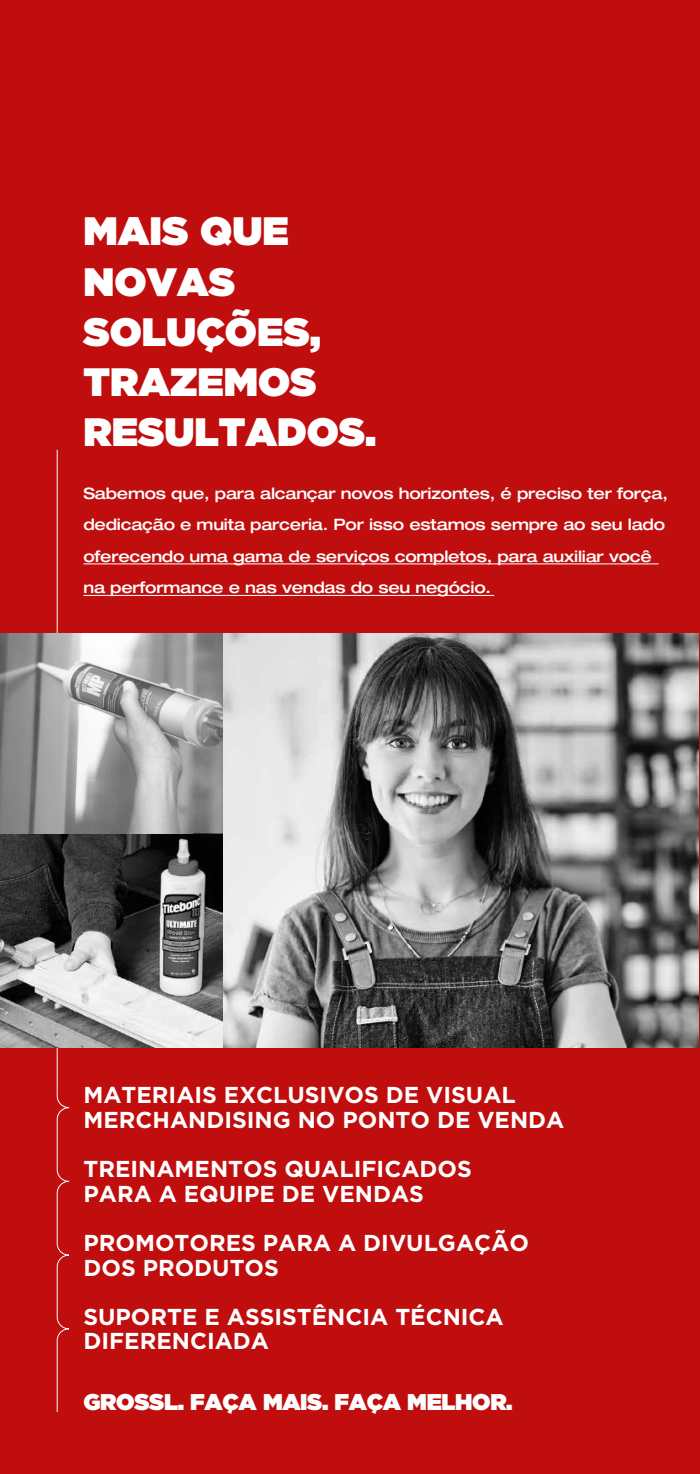
<style>
.page{position:relative;width:700px;height:1474px;background:#fff}
.page>*{position:absolute;margin:0;border:0;box-sizing:border-box;transform-origin:0 0}
.t1{font:900 39.55px/50.2px "Gotham";color:#fff}
.t2{font:700 22.93px/24.5px "Gotham";color:#fff}
.t3{font:900 22.75px "Gotham";letter-spacing:-.015em;color:#fff}
.t4{font:500 expanded 15.75px/31.5px "Helvetica Neue";letter-spacing:-.015em;color:#fff}
</style>
<div class="page">
<div style="left:0;top:0;width:699px;height:1473px;background:#c00d0e"></div>
<svg style="left:56px;top:449px;width:14px;height:963px"></svg>
<hr style="left:83px;top:563px;width:575px;height:1px;background:#fff">
<hr style="left:83px;top:595px;width:411px;height:1px;background:#fff">
<img style="left:223px;top:633px;width:475px;height:414px">
<img style="left:0;top:633px;width:223px;height:414px">
<svg style="left:0;top:633px;width:193px;height:200px;background:#a7a7a7"></svg>
<h1 class="t1" style="left:83px;top:206px;width:294px">MAIS QUE<br>NOVAS<br>SOLUÇÕES,<br>TRAZEMOS<br>RESULTADOS.</h1>
<p class="t4" style="left:83px;top:477px;width:586px">Sabemos que, para alcançar novos horizontes, é preciso ter força, dedicação e muita parceria. Por isso estamos sempre ao seu lado oferecendo uma gama de serviços completos, para auxiliar você na performance e nas vendas do seu negócio.</p>
<h2 class="t2" style="left:83px;top:1082px;width:482px">MATERIAIS EXCLUSIVOS DE VISUAL<br>MERCHANDISING NO PONTO DE VENDA</h2>
<h2 class="t2" style="left:83px;top:1156px;width:390px">TREINAMENTOS QUALIFICADOS<br>PARA A EQUIPE DE VENDAS</h2>
<h2 class="t2" style="left:83px;top:1230px;width:447px">PROMOTORES PARA A DIVULGAÇÃO<br>DOS PRODUTOS</h2>
<h2 class="t2" style="left:83px;top:1304px;width:422px">SUPORTE E ASSISTÊNCIA TÉCNICA<br>DIFERENCIADA</h2>
<h3 class="t3" style="left:83px;top:1385px;width:430px">GROSSL. FAÇA MAIS. FAÇA MELHOR.</h3>
</div>
